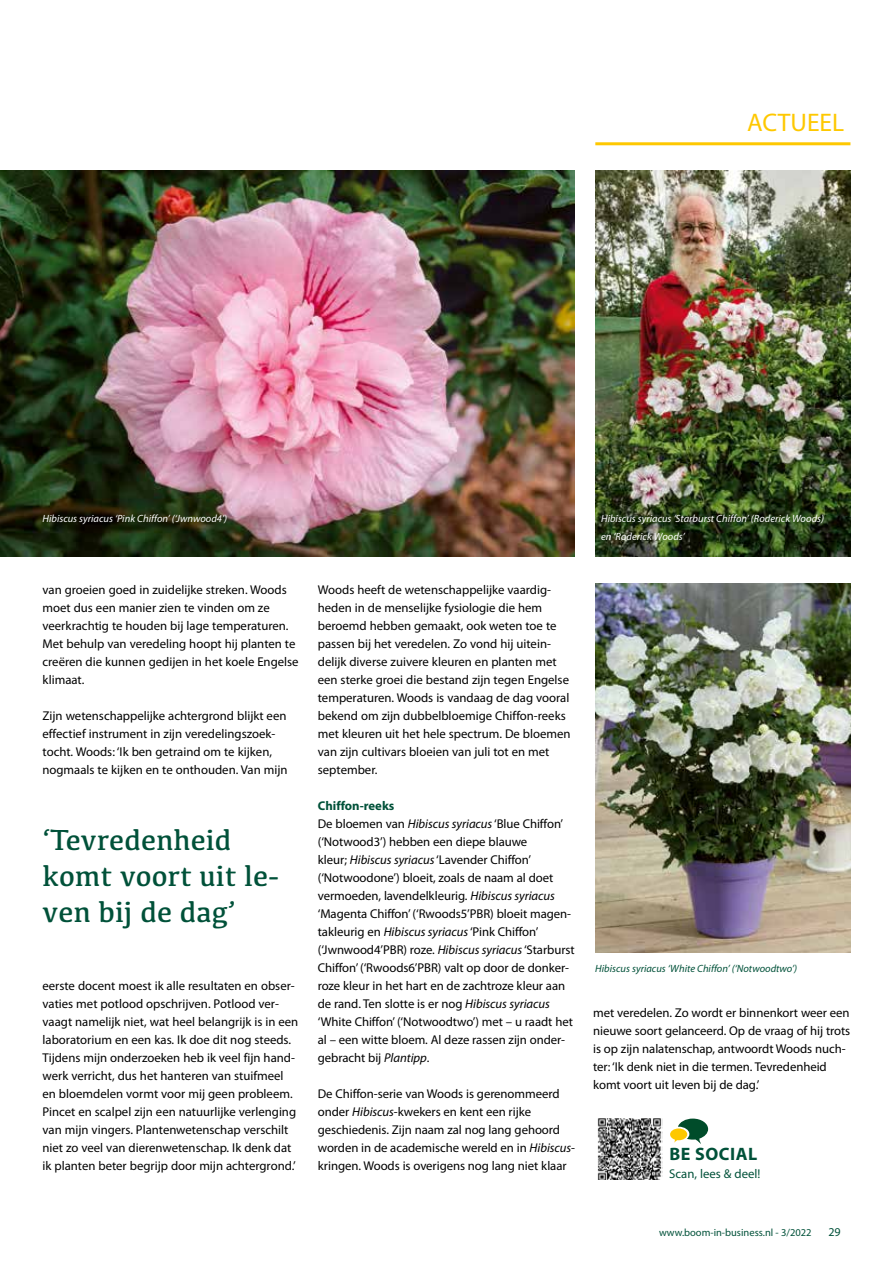
<style>
.page{position:relative;width:893px;height:1263px;background:#fff}
.page>*{position:absolute;margin:0;border:0;box-sizing:border-box;transform-origin:0 0}
.t1{font:30px/36px "Kefa";color:#005139}
.t2{font:25.5px "Myriad Pro";color:#fec800}
.t3{font:700 18px "Myriad Pro";letter-spacing:.03em;color:#005139}
.t4{font:12.75px/18px "Myriad Pro";color:#000}
.t5{font:12.75px "Myriad Pro";color:#005139}
.t6{font:12px "Myriad Pro";color:#005139}
.t7{font:italic 10.5px/18px "Myriad Pro";color:#fff}
.t8{font:italic 10.5px "Myriad Pro";color:#005139}
.t9{font:10.5px "Myriad Pro";color:#005139}
.s1{font-weight:700;color:#005139}
.s2{font-style:italic}
</style>
<div class="page">
<hr style="left:595px;top:142px;width:255px;height:3px;background:#fec800">
<img style="left:595px;top:170px;width:255px;height:386px">
<img style="left:595px;top:583px;width:255px;height:369px">
<img style="left:0;top:170px;width:574px;height:386px">
<img style="left:598px;top:1118px;width:64px;height:62px">
<svg style="left:670px;top:1118px;width:38px;height:26px"></svg>
<h2 class="t2" style="left:747px;top:107px;width:99px">ACTUEEL</h2>
<p class="t7" style="left:43px;top:509px;width:186px">Hibiscus syriacus ‘Pink Chiffon’ (‘Jwnwood4’)</p>
<p class="t4" style="left:43px;top:581px;width:258px">van groeien goed in zuidelijke streken. Woods moet dus een manier zien te vinden om ze veerkrachtig te houden bij lage temperaturen.<br>Met behulp van veredeling hoopt hij planten te creëren die kunnen gedijen in het koele Engelse klimaat.</p>
<p class="t4" style="left:43px;top:707px;width:247px">Zijn wetenschappelijke achtergrond blijkt een effectief instrument in zijn veredelingszoek&shy;tocht. Woods: ‘Ik ben getraind om te kijken, nogmaals te kijken en te onthouden. Van mijn</p>
<h1 class="t1" style="left:43px;top:821px;width:238px">‘Tevredenheid komt voort uit le&shy;ven bij de dag’</h1>
<p class="t4" style="left:43px;top:977px;width:257px">eerste docent moest ik alle resultaten en obser&shy;vaties met potlood opschrijven. Potlood ver&shy;vaagt namelijk niet, wat heel belangrijk is in een laboratorium en een kas. Ik doe dit nog steeds.<br>Tijdens mijn onderzoeken heb ik veel fijn hand&shy;werk verricht, dus het hanteren van stuifmeel en bloemdelen vormt voor mij geen probleem.<br>Pincet en scalpel zijn een natuurlijke verlenging van mijn vingers. Plantenwetenschap verschilt niet zo veel van dierenwetenschap. Ik denk dat ik planten beter begrijp door mijn achtergrond.’</p>
<p class="t4" style="left:318px;top:581px;width:254px">Woods heeft de wetenschappelijke vaardig&shy;heden in de menselijke fysiologie die hem beroemd hebben gemaakt, ook weten toe te passen bij het veredelen. Zo vond hij uitein&shy;delijk diverse zuivere kleuren en planten met een sterke groei die bestand zijn tegen Engelse temperaturen. Woods is vandaag de dag vooral bekend om zijn dubbelbloemige Chiffon-reeks met kleuren uit het hele spectrum. De bloemen van zijn cultivars bloeien van juli tot en met september.</p>
<p class="t4" style="left:318px;top:797px;width:258px"><span class="s1">Chiffon-reeks<br></span>De bloemen van <span class="s2">Hibiscus syriacus</span> ‘Blue Chiffon’ (‘Notwood3’) hebben een diepe blauwe<br>kleur; <span class="s2">Hibiscus syriacus</span> ‘Lavender Chiffon’ (‘Notwoodone’) bloeit, zoals de naam al doet vermoeden, lavendelkleurig. <span class="s2">Hibiscus syriacus </span>‘Magenta Chiffon’ (‘Rwoods5’PBR) bloeit magen&shy;takleurig en <span class="s2">Hibiscus syriacus</span> ‘Pink Chiffon’ (‘Jwnwood4’PBR) roze. <span class="s2">Hibiscus syriacus</span> ‘Starburst Chiffon’ (‘Rwoods6’PBR) valt op door de donker&shy;roze kleur in het hart en de zachtroze kleur aan de rand. Ten slotte is er nog <span class="s2">Hibiscus syriacus </span>‘White Chiffon’ (‘Notwoodtwo’) met – u raadt het al – een witte bloem. Al deze rassen zijn onder&shy;gebracht bij <span class="s2">Plantipp</span>.</p>
<p class="t4" style="left:318px;top:1085px;width:259px">De Chiffon-serie van Woods is gerenommeerd onder <span class="s2">Hibiscus</span>-kwekers en kent een rijke geschiedenis. Zijn naam zal nog lang gehoord worden in de academische wereld en in <span class="s2">Hibiscus&shy;</span>kringen. Woods is overigens nog lang niet klaar</p>
<p class="t7" style="left:601px;top:509px;width:224px">Hibiscus syriacus ‘Starburst Chiffon’ (Roderick Woods) en ‘Roderick Woods’</p>
<p class="t8" style="left:595px;top:962px;width:203px">Hibiscus syriacus ‘White Chiffon’ (‘Notwoodtwo’)</p>
<p class="t4" style="left:593px;top:1004px;width:259px">met veredelen. Zo wordt er binnenkort weer een nieuwe soort gelanceerd. Op de vraag of hij trots is op zijn nalatenschap, antwoordt Woods nuch&shy;ter: ‘Ik denk niet in die termen. Tevredenheid komt voort uit leven bij de dag.’</p>
<h3 class="t3" style="left:669px;top:1142px;width:89px">BE SOCIAL</h3>
<p class="t5" style="left:669px;top:1166px;width:93px">Scan, lees &amp; deel!</p>
<p class="t9" style="left:659px;top:1226px;width:154px">www.boom-in-business.nl - 3/2022</p>
<p class="t6" style="left:828px;top:1224px;width:14px">29</p>
</div>
